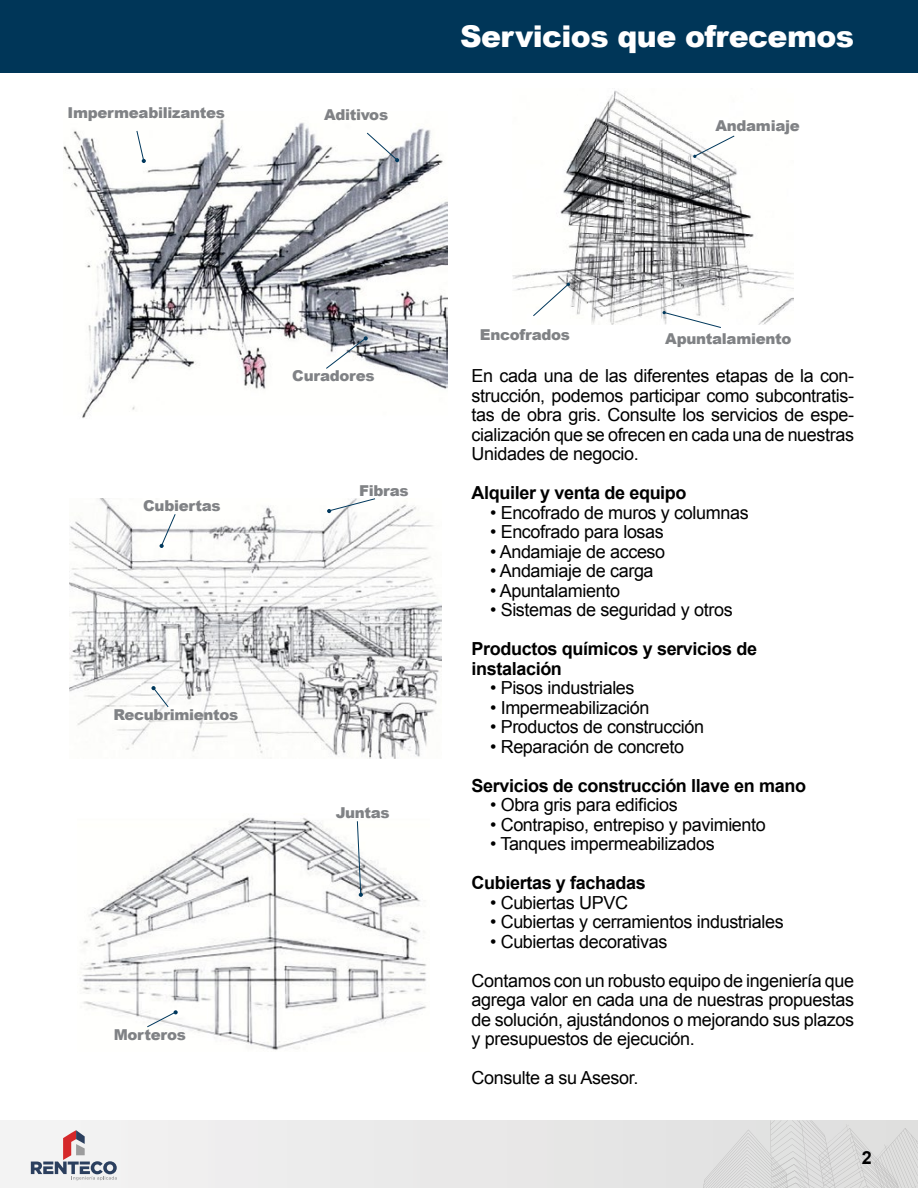
<style>
.page{position:relative;width:918px;height:1188px;background:#fff}
.page>*{position:absolute;margin:0;border:0;box-sizing:border-box;transform-origin:0 0}
.t1{font:900 30px "Arial";letter-spacing:-.02em;color:#fff}
.t2{font:18px/19.5px "Arial";letter-spacing:-.02em;color:#000;text-align:justify}
.t3{font:700 18px/19.5px "Arial";letter-spacing:-.02em;color:#000}
.t4{font:900 15px "Arial";letter-spacing:-.02em;color:#808285}
</style>
<div class="page">
<div style="left:0;top:1120px;width:918px;height:68px;background:#eaeaea"></div>
<svg style="left:31px;top:1130px;width:86px;height:50px"></svg>
<svg style="left:703px;top:1120px;width:215px;height:68px"></svg>
<div style="left:0;top:0;width:918px;height:72px;background:#003658"></div>
<img style="left:64px;top:119px;width:383px;height:299px">
<img style="left:69px;top:498px;width:372px;height:261px">
<img style="left:80px;top:817px;width:347px;height:233px">
<img style="left:512px;top:90px;width:281px;height:234px">
<svg style="left:136px;top:130px;width:10px;height:33px"></svg>
<svg style="left:366px;top:132px;width:33px;height:30px"></svg>
<svg style="left:325px;top:336px;width:43px;height:33px"></svg>
<svg style="left:160px;top:513px;width:16px;height:35px"></svg>
<svg style="left:327px;top:498px;width:49px;height:15px"></svg>
<svg style="left:151px;top:686px;width:18px;height:22px"></svg>
<svg style="left:357px;top:820px;width:6px;height:77px"></svg>
<svg style="left:146px;top:1010px;width:32px;height:18px"></svg>
<svg style="left:693px;top:135px;width:42px;height:23px"></svg>
<svg style="left:533px;top:283px;width:37px;height:34px"></svg>
<svg style="left:663px;top:311px;width:59px;height:17px"></svg>
<p class="t4" style="left:68px;top:101px;width:159px">Impermeabilizantes</p>
<p class="t4" style="left:324px;top:104px;width:66px">Aditivos</p>
<h1 class="t1" style="left:460px;top:14px;width:396px">Servicios que ofrecemos</h1>
<p class="t4" style="left:715px;top:115px;width:86px">Andamiaje</p>
<p class="t4" style="left:143px;top:495px;width:79px">Cubiertas</p>
<p class="t4" style="left:292px;top:365px;width:84px">Curadores</p>
<p class="t4" style="left:359px;top:480px;width:51px">Fibras</p>
<p class="t4" style="left:114px;top:704px;width:126px">Recubrimientos</p>
<p class="t4" style="left:336px;top:802px;width:55px">Juntas</p>
<p class="t4" style="left:114px;top:1024px;width:74px">Morteros</p>
<p class="t4" style="left:480px;top:324px;width:92px">Encofrados</p>
<p class="t4" style="left:665px;top:328px;width:128px">Apuntalamiento</p>
<p class="t2" style="left:472px;top:367px;width:384px">En cada una de las diferentes etapas de la con&shy;strucción, podemos participar como subcontratis&shy;tas de obra gris. Consulte los servicios de espe&shy;cialización que se ofrecen en cada una de nuestras Unidades de negocio.</p>
<p class="t3" style="left:472px;top:484px;width:217px">Alquiler y venta de equipo</p>
<p class="t2" style="left:490px;top:503px;width:260px">• Encofrado de muros y columnas</p>
<p class="t2" style="left:490px;top:523px;width:175px">• Encofrado para losas</p>
<p class="t2" style="left:490px;top:542px;width:177px">• Andamiaje de acceso</p>
<p class="t2" style="left:490px;top:562px;width:165px">• Andamiaje de carga</p>
<p class="t2" style="left:490px;top:581px;width:131px">• Apuntalamiento</p>
<p class="t2" style="left:490px;top:601px;width:244px">• Sistemas de seguridad y otros</p>
<p class="t3" style="left:472px;top:640px;width:287px">Productos químicos y servicios de instalación</p>
<p class="t2" style="left:490px;top:679px;width:146px">• Pisos industriales</p>
<p class="t2" style="left:490px;top:698px;width:161px">• Impermeabilización</p>
<p class="t2" style="left:490px;top:718px;width:216px">• Productos de construcción</p>
<p class="t2" style="left:490px;top:737px;width:196px">• Reparación de concreto</p>
<p class="t3" style="left:472px;top:776px;width:336px">Servicios de construcción llave en mano</p>
<p class="t2" style="left:490px;top:796px;width:189px">• Obra gris para edificios</p>
<p class="t2" style="left:490px;top:815px;width:277px">• Contrapiso, entrepiso y pavimiento</p>
<p class="t2" style="left:490px;top:835px;width:226px">• Tanques impermeabilizados</p>
<p class="t3" style="left:472px;top:874px;width:176px">Cubiertas y fachadas</p>
<p class="t2" style="left:490px;top:893px;width:139px">• Cubiertas UPVC</p>
<p class="t2" style="left:490px;top:913px;width:295px">• Cubiertas y cerramientos industriales</p>
<p class="t2" style="left:472px;top:922px;width:384px;line-height:39px;text-indent:19px">• Cubiertas decorativas<br>Contamos con un robusto equipo de ingeniería que</p>
<p class="t2" style="left:472px;top:991px;width:384px">agrega valor en cada una de nuestras propuestas de solución, ajustándonos o mejorando sus plazos y presupuestos de ejecución.</p>
<p class="t2" style="left:472px;top:1068px;width:168px">Consulte a su Asesor.</p>
<p class="t3" style="left:862px;top:1148px;width:12px">2</p>
</div>
